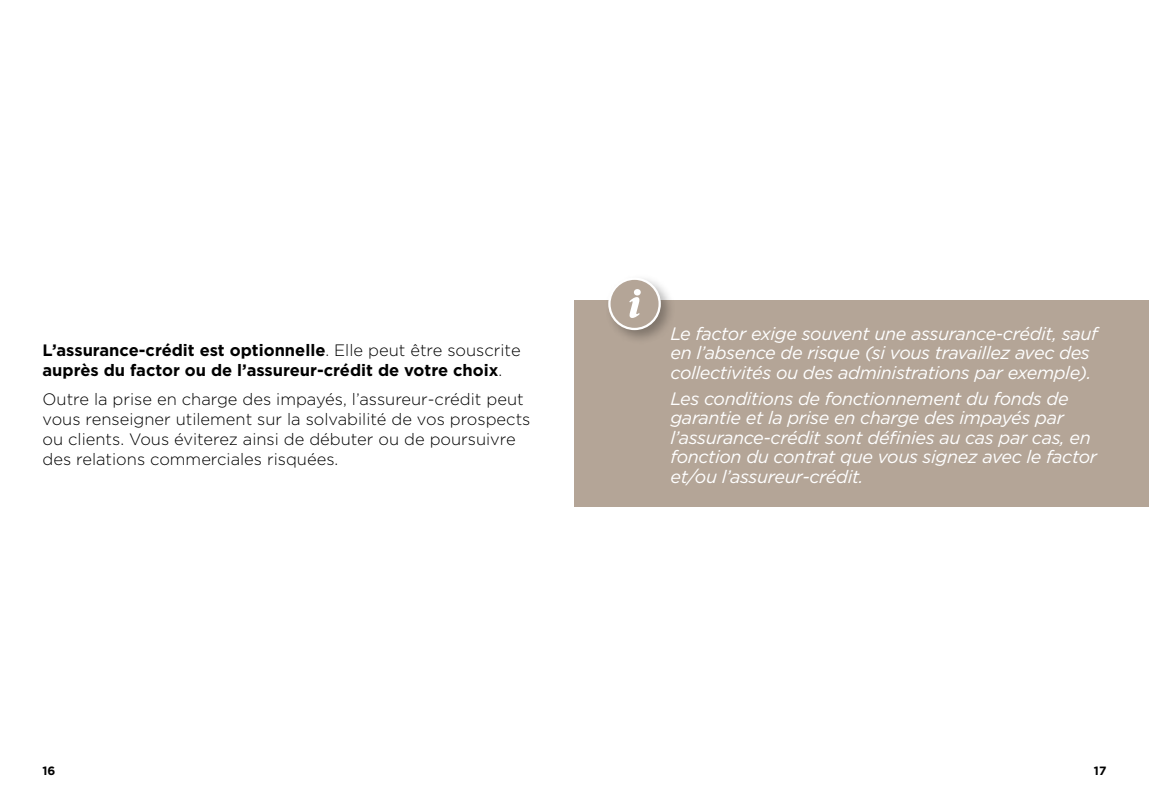
<style>
.page{position:relative;width:1149px;height:808px;background:#fff}
.page>*{position:absolute;margin:0;border:0;box-sizing:border-box;transform-origin:0 0}
.info_texte{font:italic 18px/19.5px "Gotham";letter-spacing:-.02em;color:#fff}
.Texte{font:300 16.5px/20.2px "Gotham";color:#000}
.Texte-2{font:700 16.5px/20.2px "Gotham";color:#000}
.t1{font:700 12px "Gotham";color:#000}
.s1{font-weight:300}
</style>
<div class="page">
<div style="left:574px;top:301px;width:574px;height:206px;background:#b4a597"></div>
<div style="left:604px;top:274px;width:71px;height:70px;background:#000;opacity:.3"></div>
<div style="left:609px;top:279px;width:50px;height:50px;background:#b4a597;border-radius:50%"></div>
<div style="left:608px;top:278px;width:52px;height:52px;border:2px solid #fff;border-radius:50%"></div>
<svg style="left:629px;top:289px;width:11px;height:29px"></svg>
<p class="Texte-2" style="left:43px;top:340px;width:479px">L’assurance-crédit est optionnelle<span class="s1">. Elle peut être souscrite </span>auprès du factor ou de l’assureur-crédit de votre choix<span class="s1">.</span></p>
<p class="Texte" style="left:43px;top:388px;width:489px">Outre la prise en charge des impayés, l’assureur-crédit peut vous renseigner utilement sur la solvabilité de vos prospects ou clients. Vous éviterez ainsi de débuter ou de poursuivre des relations commerciales risquées.</p>
<p class="info_texte" style="left:670px;top:323px;width:428px">Le factor exige souvent une assurance-crédit, sauf en l’absence de risque (si vous travaillez avec des collectivités ou des administrations par exemple).</p>
<p class="info_texte" style="left:670px;top:388px;width:428px">Les conditions de fonctionnement du fonds de garantie et la prise en charge des impayés par l’assurance-crédit sont définies au cas par cas, en fonction du contrat que vous signez avec le factor et/ou l’assureur-crédit.</p>
<p class="t1" style="left:43px;top:763px;width:14px">16</p>
<p class="t1" style="left:1093px;top:763px;width:14px">17</p>
</div>
